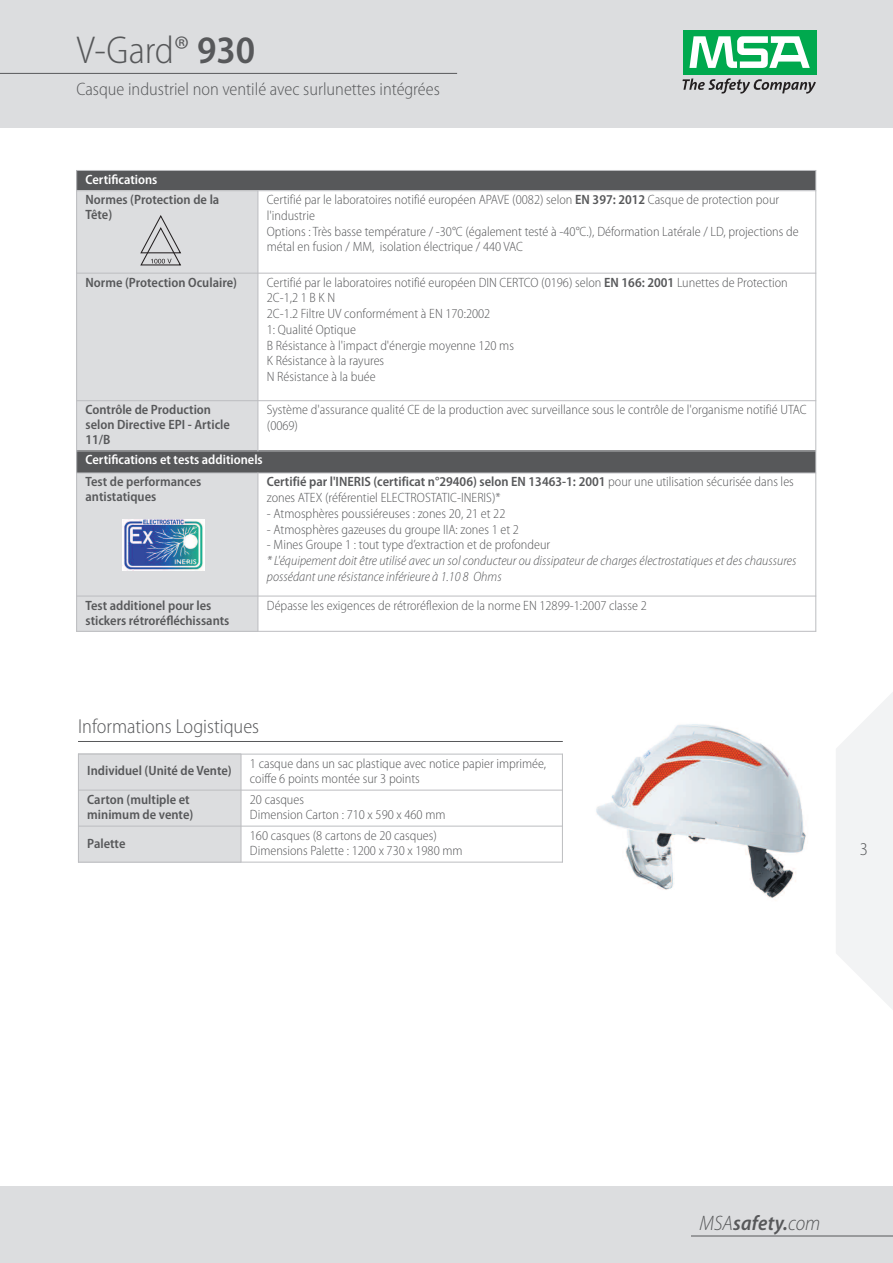
<style>
.page{position:relative;width:893px;height:1263px;background:#fff}
.page>*{position:absolute;margin:0;border:0;box-sizing:border-box;transform-origin:0 0}
.t1{font:300 semi-condensed 39px "Myriad Pro";color:#57585a}
.t2{font:italic 600 semi-condensed 21px "Myriad Pro";letter-spacing:.01em;color:#57585a}
.t3{font:300 semi-condensed 20.25px "Myriad Pro";color:#57585a}
.t4{font:300 semi-condensed 18px "Myriad Pro";color:#57585a}
.t5{font:300 semi-condensed 13.5px/15.8px "Myriad Pro";color:#57585a}
.t6{font:600 semi-condensed 13.5px/15px "Myriad Pro";color:#57585a}
.t7{font:italic 300 semi-condensed 13.5px/15.8px "Myriad Pro";color:#57585a}
.t8{font:600 semi-condensed 13.5px "Myriad Pro";color:#fff}
.s1{font-weight:600}
.s2{font-weight:300}
</style>
<div class="page">
<div style="left:0;top:0;width:893px;height:128px;background:#dcdddf"></div>
<div style="left:683px;top:30px;width:133px;height:44px;background:#00a94e"></div>
<svg style="left:689px;top:36px;width:121px;height:32px"></svg>
<svg style="left:682px;top:78px;width:134px;height:16px"></svg>
<div style="left:0;top:1186px;width:893px;height:77px;background:#dcdddf"></div>
<hr style="left:691px;top:1235px;width:202px;height:1px;background:#57585a">
<svg style="left:836px;top:692px;width:57px;height:318px"></svg>
<img style="left:596px;top:724px;width:210px;height:174px">
<hr style="left:78px;top:741px;width:485px;height:1px;background:#57585a">
<div style="left:78px;top:754px;width:163px;height:36px;background:#dcdddf"></div>
<div style="left:78px;top:790px;width:163px;height:36px;background:#dcdddf"></div>
<div style="left:78px;top:826px;width:163px;height:36px;background:#dcdddf"></div>
<hr style="left:78px;top:754px;width:1px;height:108px;background:#bcbdc0">
<hr style="left:241px;top:754px;width:1px;height:108px;background:#bcbdc0">
<hr style="left:562px;top:754px;width:1px;height:108px;background:#bcbdc0">
<hr style="left:78px;top:754px;width:485px;height:1px;background:#bcbdc0">
<hr style="left:78px;top:790px;width:485px;height:1px;background:#bcbdc0">
<hr style="left:78px;top:826px;width:485px;height:1px;background:#bcbdc0">
<hr style="left:78px;top:862px;width:485px;height:1px;background:#bcbdc0">
<div style="left:76px;top:170px;width:740px;height:21px;background:#57585a"></div>
<div style="left:76px;top:191px;width:182px;height:82px;background:#dcdddf"></div>
<div style="left:76px;top:273px;width:182px;height:128px;background:#dcdddf"></div>
<div style="left:76px;top:401px;width:182px;height:50px;background:#dcdddf"></div>
<div style="left:76px;top:451px;width:740px;height:22px;background:#57585a"></div>
<div style="left:76px;top:473px;width:182px;height:123px;background:#dcdddf"></div>
<div style="left:76px;top:596px;width:182px;height:36px;background:#dcdddf"></div>
<hr style="left:76px;top:170px;width:1px;height:462px;background:#bcbdc0">
<hr style="left:258px;top:190px;width:1px;height:261px;background:#bcbdc0">
<hr style="left:258px;top:473px;width:1px;height:159px;background:#bcbdc0">
<hr style="left:815px;top:170px;width:1px;height:462px;background:#bcbdc0">
<hr style="left:76px;top:170px;width:740px;height:1px;background:#bcbdc0">
<hr style="left:76px;top:190px;width:740px;height:1px;background:#bcbdc0">
<hr style="left:76px;top:273px;width:740px;height:1px;background:#bcbdc0">
<hr style="left:76px;top:400px;width:740px;height:1px;background:#bcbdc0">
<hr style="left:76px;top:451px;width:740px;height:1px;background:#bcbdc0">
<hr style="left:76px;top:473px;width:740px;height:1px;background:#bcbdc0">
<hr style="left:76px;top:596px;width:740px;height:1px;background:#bcbdc0">
<hr style="left:76px;top:631px;width:740px;height:1px;background:#bcbdc0">
<img style="left:122px;top:520px;width:83px;height:50px">
<svg style="left:140px;top:215px;width:41px;height:51px"></svg>
<hr style="left:0;top:73px;width:457px;height:1px;background:#57585a">
<h1 class="t1" style="left:77px;top:36px;width:180px">V-Gard® <span class="s1">930</span></h1>
<h3 class="t4" style="left:77px;top:82px;width:365px">Casque industriel non ventilé avec surlunettes intégrées</h3>
<p class="t8" style="left:86px;top:174px;width:73px">Certifications</p>
<p class="t6" style="left:86px;top:193px;width:135px">Normes (Protection de la<br>Tête)</p>
<p class="t5" style="left:267px;top:193px;width:533px">Certifié par le laboratoires notifié européen APAVE (0082) selon <span class="s1">EN 397: 2012</span> Casque de protection pour l'industrie<br>Options : Très basse température / -30°C (également testé à -40°C.), Déformation Latérale / LD, projections de métal en fusion / MM, isolation électrique / 440 VAC</p>
<p class="t6" style="left:86px;top:276px;width:153px">Norme (Protection Oculaire)</p>
<p class="t5" style="left:267px;top:275px;width:522px">Certifié par le laboratoires notifié européen DIN CERTCO (0196) selon <span class="s1">EN 166: 2001</span> Lunettes de Protection 2C-1,2 1 B K N<br>2C-1.2 Filtre UV conformément à EN 170:2002<br>1: Qualité Optique<br>B Résistance à l'impact d'énergie moyenne 120 ms<br>K Résistance à la rayures<br>N Résistance à la buée</p>
<p class="t6" style="left:86px;top:403px;width:146px">Contrôle de Production selon Directive EPI - Article<br>11/B</p>
<p class="t5" style="left:267px;top:403px;width:541px">Système d'assurance qualité CE de la production avec surveillance sous le contrôle de l'organisme notifié UTAC (0069)</p>
<p class="t8" style="left:86px;top:455px;width:179px">Certifications et tests additionels</p>
<p class="t6" style="left:86px;top:475px;width:117px">Test de performances antistatiques</p>
<p class="t5" style="left:267px;top:475px;width:528px"><span class="s1">Certifié par l'INERIS (certificat n°29406) selon EN 13463-1: 2001</span> pour une utilisation sécurisée dans les zones ATEX (référentiel ELECTROSTATIC-INERIS)*</p>
<p class="t5" style="left:267px;top:507px;width:240px">- Atmosphères poussiéreuses : zones 20, 21 et 22</p>
<p class="t5" style="left:267px;top:522px;width:254px">- Atmosphères gazeuses du groupe IIA: zones 1 et 2</p>
<p class="t5" style="left:267px;top:538px;width:285px">- Mines Groupe 1 : tout type d’extraction et de profondeur</p>
<p class="t7" style="left:267px;top:554px;width:531px">* L'équipement doit être utilisé avec un sol conducteur ou dissipateur de charges électrostatiques et des chaussures possédant une résistance inférieure à 1.10 8 Ohms</p>
<p class="t6" style="left:86px;top:599px;width:145px">Test additionel pour les stickers rétroréfléchissants</p>
<p class="t5" style="left:267px;top:598px;width:381px">Dépasse les exigences de rétroréflexion de la norme EN 12899-1:2007 classe 2</p>
<h3 class="t3" style="left:78px;top:719px;width:183px">Informations Logistiques</h3>
<p class="t6" style="left:87px;top:764px;width:146px">Individuel (Unité de Vente)</p>
<p class="t5" style="left:250px;top:756px;width:298px">1 casque dans un sac plastique avec notice papier imprimée, coiffe 6 points montée sur 3 points</p>
<p class="t6" style="left:87px;top:793px;width:108px">Carton (multiple et minimum de vente)</p>
<p class="t5" style="left:250px;top:792px;width:197px">20 casques<br>Dimension Carton : 710 x 590 x 460 mm</p>
<p class="t6" style="left:87px;top:836px;width:40px">Palette</p>
<p class="t5" style="left:250px;top:828px;width:214px">160 casques (8 cartons de 20 casques)<br>Dimensions Palette : 1200 x 730 x 1980 mm</p>
<h3 class="t4" style="left:860px;top:843px;width:10px">3</h3>
<h2 class="t2" style="left:699px;top:1215px;width:122px"><span class="s2">MSA</span>safety.<span class="s2">com</span></h2>
</div>
